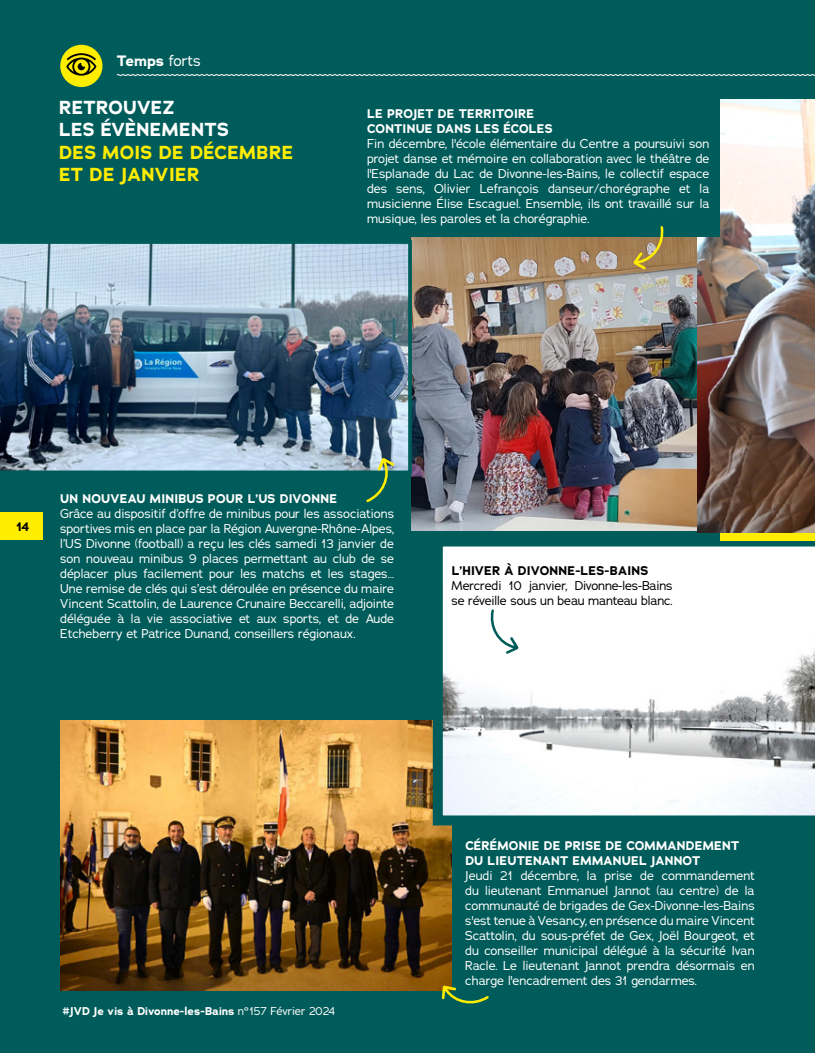
<style>
.page{position:relative;width:815px;height:1053px;background:#fff}
.page>*{position:absolute;margin:0;border:0;box-sizing:border-box;transform-origin:0 0}
.t1{font:700 18.75px/22.5px "Adrianna";letter-spacing:.015em;color:#ffed00}
.t2{font:700 18.75px/22.5px "Adrianna";letter-spacing:.015em;color:#fff}
.t3{font:700 15px "Adrianna";color:#fff}
.t4{font:12.5px/15px "Adrianna";color:#fff;text-align:justify}
.t5{font:700 12.5px/15px "Adrianna";letter-spacing:.015em;color:#fff}
.t6{font:12.5px/15px "Adrianna";letter-spacing:-.01em;color:#000}
.t7{font:700 12.5px "Adrianna";letter-spacing:.015em;color:#000}
.t8{font:700 11.25px "Adrianna";color:#fff}
.s1{font-weight:400}
</style>
<div class="page">
<div style="left:0;top:0;width:815px;height:1052px;background:#005c5a"></div>
<div style="left:60px;top:45px;width:42px;height:42px;background:#ffed00;border-radius:50%"></div>
<svg style="left:116px;top:74px;width:699px;height:2px"></svg>
<svg style="left:66px;top:53px;width:30px;height:23px"></svg>
<div style="left:0;top:512px;width:43px;height:28px;background:#ffed00"></div>
<img style="left:412px;top:237px;width:285px;height:293px">
<img style="left:60px;top:720px;width:392px;height:270px">
<svg style="left:433px;top:540px;width:382px;height:285px"></svg>
<svg style="left:442px;top:985px;width:47px;height:19px"></svg>
<img style="left:697px;top:99px;width:118px;height:433px">
<div style="left:356px;top:97px;width:364px;height:140px;background:#005c5a"></div>
<svg style="left:634px;top:226px;width:31px;height:43px"></svg>
<svg style="left:488px;top:609px;width:30px;height:45px"></svg>
<img style="left:0;top:240px;width:412px;height:231px">
<svg style="left:366px;top:458px;width:28px;height:44px"></svg>
<p class="t3" style="left:117px;top:51px;width:86px">Temps <span class="s1">forts</span></p>
<h1 class="t2" style="left:59px;top:96px;width:171px">RETROUVEZ<br>LES ÉVÈNEMENTS</h1>
<h1 class="t1" style="left:59px;top:141px;width:236px">DES MOIS DE DÉCEMBRE<br>ET DE JANVIER</h1>
<p class="t5" style="left:367px;top:106px;width:187px">LE PROJET DE TERRITOIRE<br>CONTINUE DANS LES ÉCOLES</p>
<p class="t4" style="left:367px;top:135px;width:344px">Fin décembre, l'école élémentaire du Centre a poursuivi son projet danse et mémoire en collaboration avec le théâtre de l'Esplanade du Lac de Divonne-les-Bains, le collectif espace des sens, Olivier Lefrançois danseur/chorégraphe et la musicienne Élise Escaguel. Ensemble, ils ont travaillé sur la musique, les paroles et la chorégraphie.</p>
<p class="t7" style="left:16px;top:518px;width:15px">14</p>
<p class="t5" style="left:60px;top:490px;width:278px">UN NOUVEAU MINIBUS POUR L’US DIVONNE</p>
<p class="t4" style="left:60px;top:505px;width:335px">Grâce au dispositif d’offre de minibus pour les associations sportives mis en place par la Région Auvergne-Rhône-Alpes, l’US Divonne (football) a reçu les clés samedi 13 janvier de son nouveau minibus 9 places permettant au club de se déplacer plus facilement pour les matchs et les stages… Une remise de clés qui s’est déroulée en présence du maire Vincent Scattolin, de Laurence Crunaire Beccarelli, adjointe déléguée à la vie associative et aux sports, et de Aude Etcheberry et Patrice Dunand, conseillers régionaux.</p>
<p class="t7" style="left:452px;top:562px;width:198px">L’HIVER À DIVONNE-LES-BAINS</p>
<p class="t6" style="left:452px;top:577px;width:223px">Mercredi 10 janvier, Divonne-les-Bains se réveille sous un beau manteau blanc.</p>
<p class="t8" style="left:62px;top:1003px;width:274px">#JVD Je vis à Divonne-les-Bains <span class="s1">n°157 Février 2024</span></p>
<p class="t5" style="left:465px;top:838px;width:275px">CÉRÉMONIE DE PRISE DE COMMANDEMENT<br>DU LIEUTENANT EMMANUEL JANNOT</p>
<p class="t4" style="left:465px;top:868px;width:291px">Jeudi 21 décembre, la prise de commandement du lieutenant Emmanuel Jannot (au centre) de la communauté de brigades de Gex-Divonne-les-Bains s'est tenue à Vesancy, en présence du maire Vincent Scattolin, du sous-préfet de Gex, Joël Bourgeot, et du conseiller municipal délégué à la sécurité Ivan Racle. Le lieutenant Jannot prendra désormais en charge l'encadrement des 31 gendarmes.</p>
</div>
